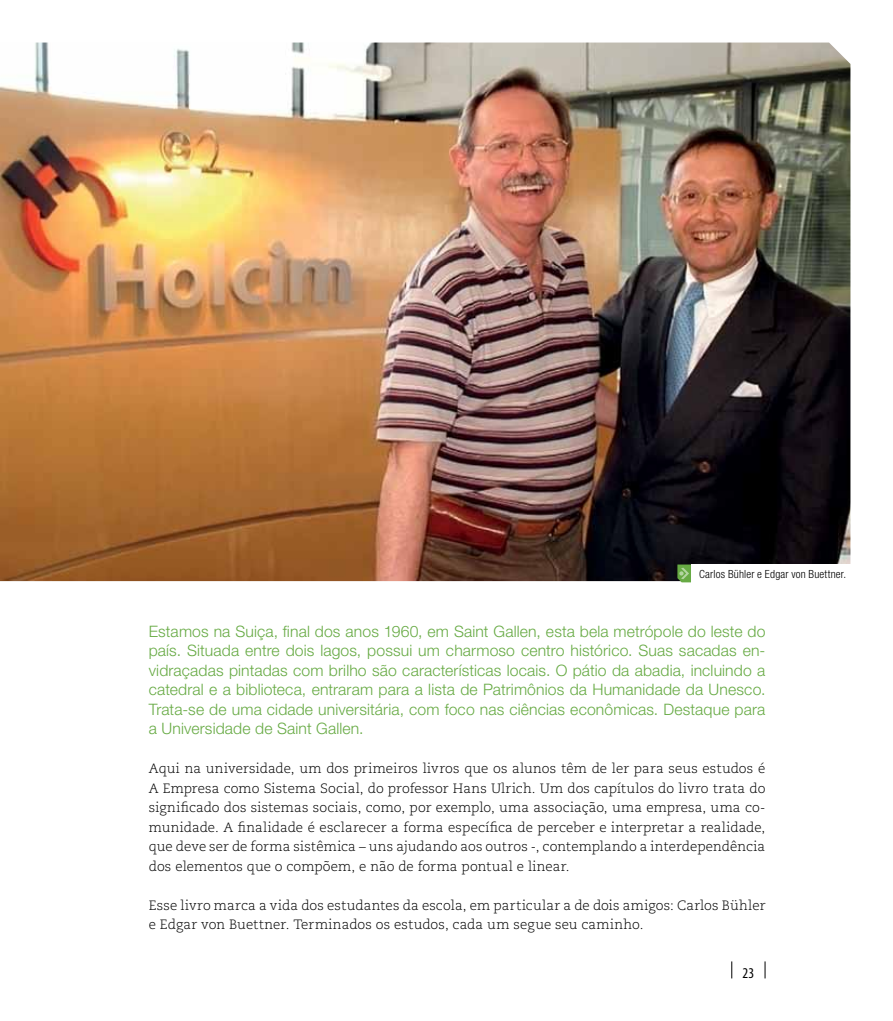
<style>
.page{position:relative;width:893px;height:1021px;background:#fff}
.page>*{position:absolute;margin:0;border:0;box-sizing:border-box;transform-origin:0 0}
.t1{font:300 15.75px/19.5px "Helvetica Neue LT Std";letter-spacing:.01em;color:#67aa44;text-align:justify}
.t2{font:condensed 15px "Myriad Pro";color:#000}
.t3{font:300 13.5px/19.5px "Caecilia LT Std";letter-spacing:.01em;color:#000;text-align:justify}
.t4{font:300 condensed 11.25px "Helvetica Neue LT Std";letter-spacing:.015em;color:#000}
</style>
<div class="page">
<svg style="left:765px;top:961px;width:1px;height:17px"></svg>
<svg style="left:731px;top:961px;width:1px;height:17px"></svg>
<img style="left:0;top:43px;width:850px;height:538px">
<div style="left:691px;top:564px;width:159px;height:18px;background:#fff"></div>
<svg style="left:677px;top:564px;width:14px;height:18px"></svg>
<p class="t4" style="left:699px;top:567px;width:149px">Carlos Bühler e Edgar von Buettner.</p>
<p class="t1" style="left:149px;top:621px;width:618px">Estamos na Suiça, final dos anos 1960, em Saint Gallen, esta bela metrópole do leste do país. Situada entre dois lagos, possui um charmoso centro histórico. Suas sacadas en&shy;vidraçadas pintadas com brilho são características locais. O pátio da abadia, incluindo a catedral e a biblioteca, entraram para a lista de Patrimônios da Humanidade da Unesco.<br>Trata-se de uma cidade universitária, com foco nas ciências econômicas. Destaque para a Universidade de Saint Gallen.</p>
<p class="t3" style="left:149px;top:759px;width:618px">Aqui na universidade, um dos primeiros livros que os alunos têm de ler para seus estudos é A Empresa como Sistema Social, do professor Hans Ulrich. Um dos capítulos do livro trata do significado dos sistemas sociais, como, por exemplo, uma associação, uma empresa, uma co&shy;munidade. A finalidade é esclarecer a forma específica de perceber e interpretar a realidade, que deve ser de forma sistêmica – uns ajudando aos outros -, contemplando a interdependência dos elementos que o compõem, e não de forma pontual e linear.</p>
<p class="t3" style="left:149px;top:895px;width:618px">Esse livro marca a vida dos estudantes da escola, em particular a de dois amigos: Carlos Bühler e Edgar von Buettner. Terminados os estudos, cada um segue seu caminho.</p>
<p class="t2" style="left:743px;top:965px;width:13px">23</p>
</div>
